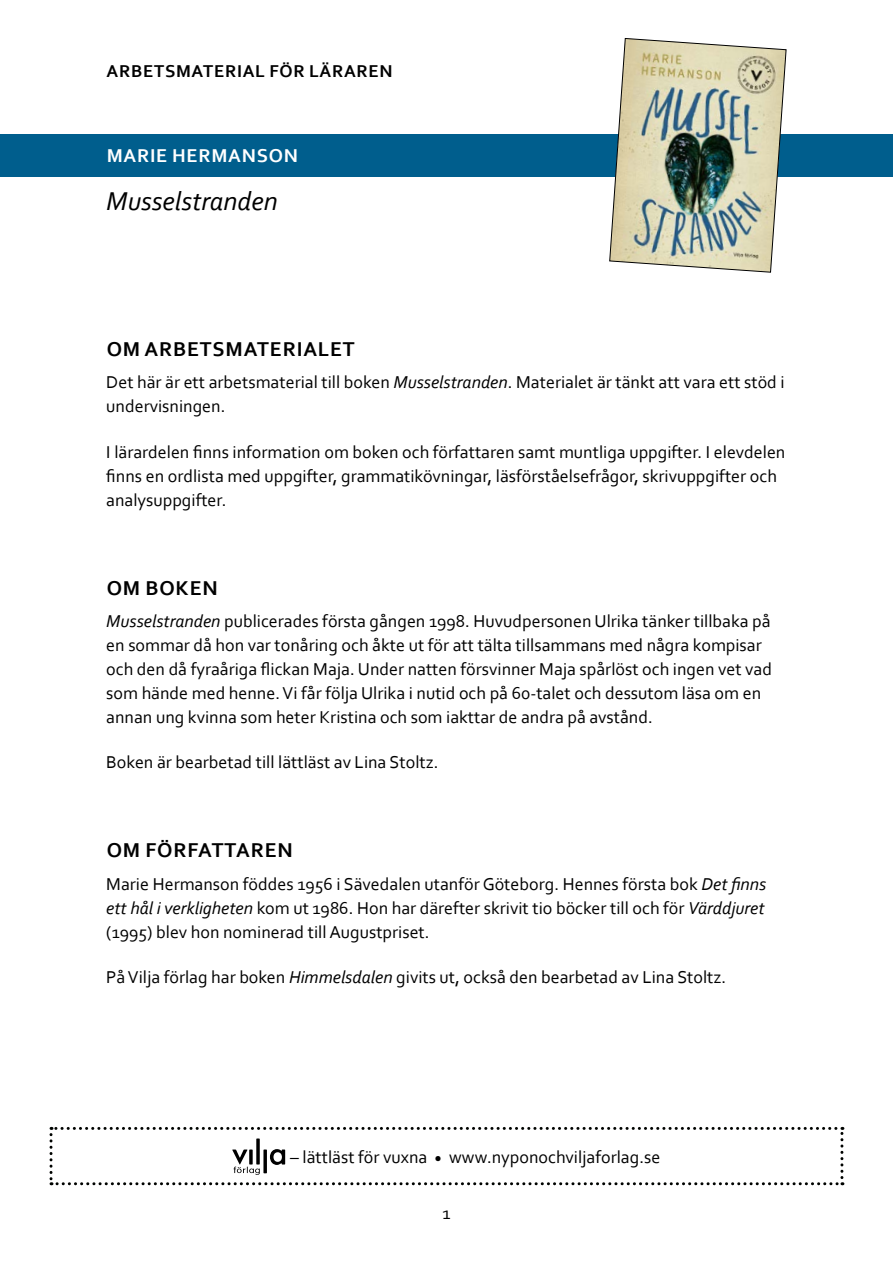
<style>
.page{position:relative;width:893px;height:1263px;background:#fff}
.page>*{position:absolute;margin:0;border:0;box-sizing:border-box;transform-origin:0 0}
.t1{font:italic 27px "Corbel";color:#000}
.t2{font:700 21px "Corbel";letter-spacing:.04em;color:#000}
.t3{font:700 19.5px "Corbel";letter-spacing:.04em;color:#fff}
.t4{font:18px/24px "Corbel";color:#000}
.t5{font:700 18px "Corbel";letter-spacing:.04em;color:#000}
.s1{font-style:italic}
</style>
<div class="page">
<div style="left:0;top:134px;width:893px;height:42px;background:#005e8d"></div>
<img style="left:609px;top:38px;width:177px;height:235px">
<svg style="left:50px;top:1127px;width:793px;height:58px"></svg>
<p class="t5" style="left:107px;top:60px;width:287px">ARBETSMATERIAL FÖR LÄRAREN</p>
<p class="t3" style="left:107px;top:144px;width:193px">MARIE HERMANSON</p>
<h1 class="t1" style="left:106px;top:184px;width:173px">Musselstranden</h1>
<p class="t2" style="left:107px;top:336px;width:250px">OM ARBETSMATERIALET</p>
<p class="t4" style="left:106px;top:370px;width:680px">Det här är ett arbetsmaterial till boken <span class="s1">Musselstranden</span>. Materialet är tänkt att vara ett stöd i undervisningen.</p>
<p class="t4" style="left:106px;top:439px;width:681px">I lärardelen finns information om boken och författaren samt muntliga uppgifter. I elevdelen finns en ordlista med uppgifter, grammatikövningar, läsförståelsefrågor, skrivuppgifter och analysuppgifter.</p>
<p class="t2" style="left:107px;top:575px;width:112px">OM BOKEN</p>
<p class="t4" style="left:106px;top:609px;width:667px"><span class="s1">Musselstranden</span> publicerades första gången 1998. Huvudpersonen Ulrika tänker tillbaka på en sommar då hon var tonåring och åkte ut för att tälta tillsammans med några kompisar och den då fyraåriga flickan Maja. Under natten försvinner Maja spårlöst och ingen vet vad som hände med henne. Vi får följa Ulrika i nutid och på 60-talet och dessutom läsa om en annan ung kvinna som heter Kristina och som iakttar de andra på avstånd.</p>
<p class="t4" style="left:106px;top:750px;width:334px">Boken är bearbetad till lättläst av Lina Stoltz.</p>
<p class="t2" style="left:107px;top:837px;width:188px">OM FÖRFATTAREN</p>
<p class="t4" style="left:106px;top:871px;width:661px;text-align:justify">Marie Hermanson föddes 1956 i Sävedalen utanför Göteborg. Hennes första bok <span class="s1">Det finns ett hål i verkligheten</span> kom ut 1986. Hon har därefter skrivit tio böcker till och för <span class="s1">Värddjuret </span>(1995) blev hon nominerad till Augustpriset.</p>
<p class="t4" style="left:106px;top:965px;width:621px">På Vilja förlag har boken <span class="s1">Himmelsdalen</span> givits ut, också den bearbetad av Lina Stoltz.</p>
<p class="t4" style="left:290px;top:1144px;width:372px">– lättläst för vuxna <sub>•</sub> www.nyponochviljaforlag.se</p>
<p class="t4" style="left:442px;top:1200px;width:10px">1</p>
</div>
